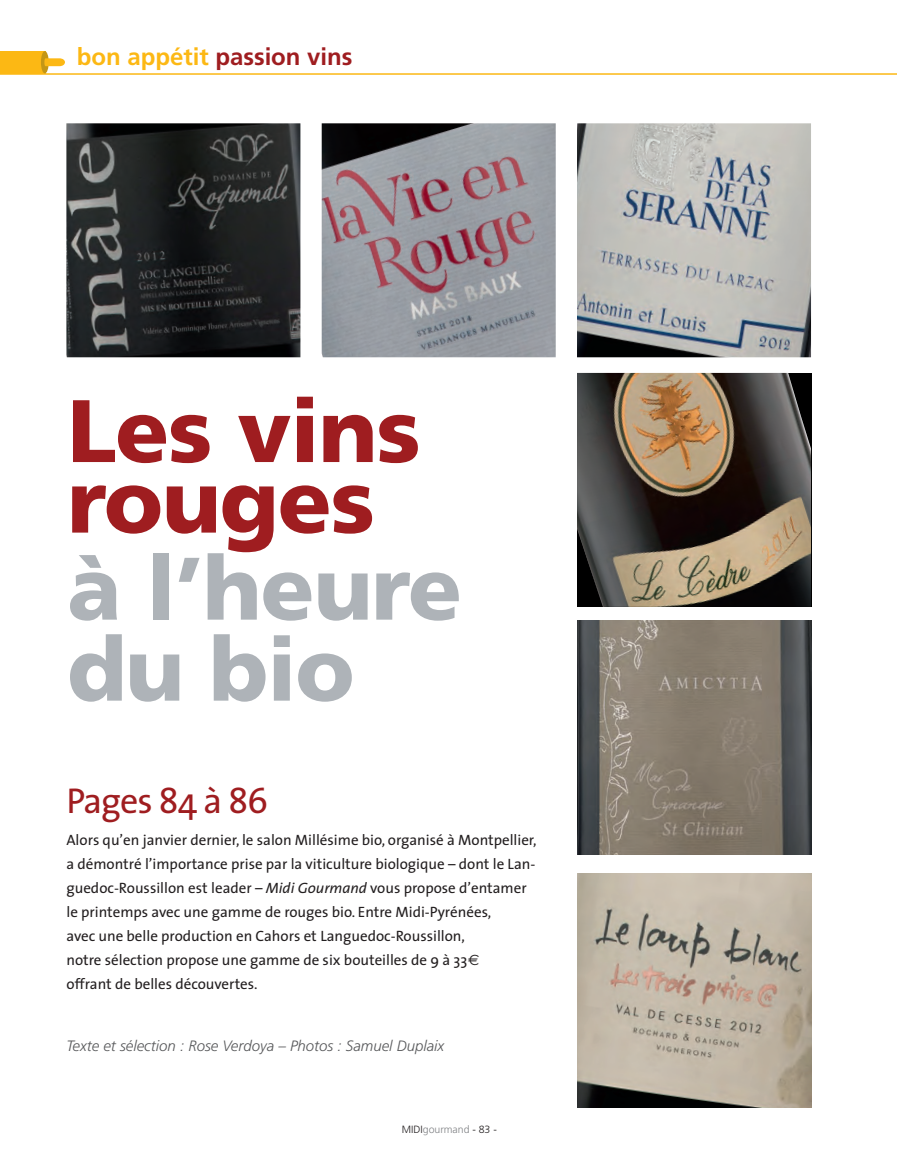
<style>
.page{position:relative;width:897px;height:1152px;background:#fff}
.page>*{position:absolute;margin:0;border:0;box-sizing:border-box;transform-origin:0 0}
.t1{font:88.5px/70.5px "Frutiger Black OV URDEKA";letter-spacing:-.015em;color:#9f1d20}
.t2{font:88.5px/81px "Frutiger Black OV URDEKA";letter-spacing:-.015em;color:#aeb3b8}
.t3{font:36px "The Sans Plain OV VRDEKA";letter-spacing:-.025em;color:#9f1d20}
.t4{font:24px "Frutiger Bold OV SRDEKA";color:#9f1d20}
.t5{font:15px/24px "The Sans Plain OV VRDEKA";color:#231f20}
.t6{font:15px "Frutiger Light Italic OV YRDEKA";color:#57585a}
.t7{font:10.5px "Frutiger Light OV TRDEKA";color:#231f20}
.s1{color:#fcb814}
.s2{font-family:"The Sans Italic OV WRDEKA"}
.s3{font-family:"Euro Sans Regular OV XRDEKA"}
.s4{color:#808285}
</style>
<div class="page">
<hr style="left:0;top:73px;width:896px;height:2px;background:#fcb814">
<div style="left:0;top:51px;width:45px;height:22px;background:#fcb814"></div>
<div style="left:41px;top:51px;width:8px;height:22px;background:#c39616;border-radius:50%"></div>
<svg style="left:44px;top:58px;width:21px;height:8px"></svg>
<img style="left:577px;top:123px;width:233px;height:234px">
<img style="left:577px;top:621px;width:233px;height:233px">
<img style="left:577px;top:373px;width:233px;height:234px">
<img style="left:66px;top:123px;width:234px;height:234px">
<img style="left:321px;top:123px;width:234px;height:234px">
<img style="left:577px;top:873px;width:233px;height:234px">
<p class="t4" style="left:77px;top:43px;width:277px"><span class="s1">bon appétit</span> passion vins</p>
<p class="t1" style="left:67px;top:396px;width:355px">Les vins rouges</p>
<p class="t2" style="left:67px;top:548px;width:396px">à l’heure du bio</p>
<p class="t3" style="left:66px;top:779px;width:203px">Pages 84 à 86</p>
<p class="t5" style="left:66px;top:828px;width:471px">Alors qu’en janvier dernier, le salon Millésime bio, organisé à Montpellier, a démontré l’importance prise par la viticulture biologique – dont le Lan&shy;guedoc-Roussillon est leader – <span class="s2">Midi Gourmand</span> vous propose d’entamer le printemps avec une gamme de rouges bio. Entre Midi-Pyrénées,<br>avec une belle production en Cahors et Languedoc-Roussillon,<br>notre sélection propose une gamme de six bouteilles de 9 à 33<span class="s3">€<br></span>offrant de belles découvertes.</p>
<p class="t6" style="left:66px;top:1036px;width:379px">Texte et sélection : Rose Verdoya – Photos : Samuel Duplaix</p>
<p class="t7" style="left:402px;top:1123px;width:96px">MIDI<span class="s4">gourmand</span> - 83 -</p>
</div>
